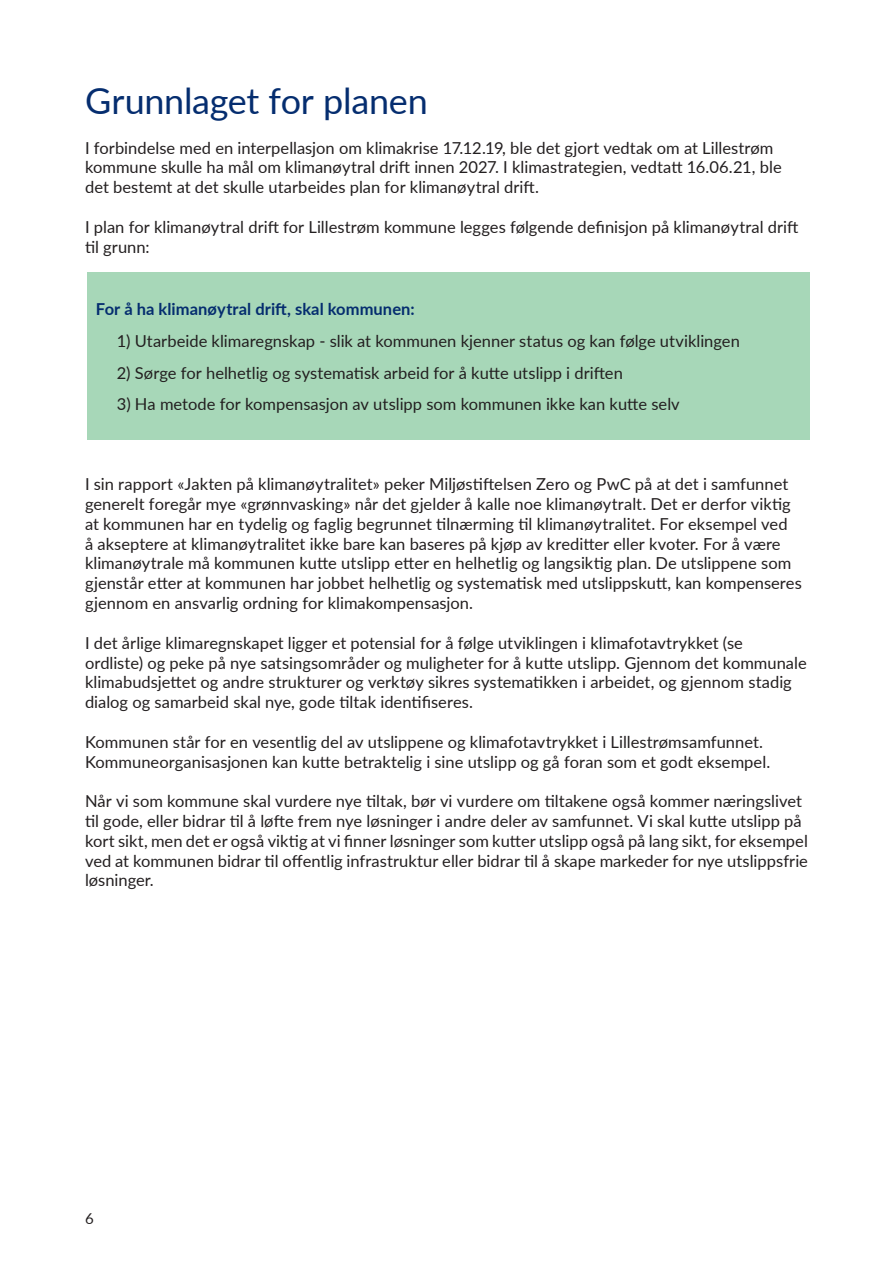
<style>
.page{position:relative;width:893px;height:1263px;background:#fff}
.page>*{position:absolute;margin:0;border:0;box-sizing:border-box;transform-origin:0 0}
.t1{font:36px "Lato";letter-spacing:-.005em;color:#052d6f}
.t2{font:16.5px/19.8px "Lato";color:#231f20}
.t3{font:700 16.5px "Lato";letter-spacing:.005em;color:#052d6f}
.t4{font:15px "Lato";color:#231f20}
</style>
<div class="page">
<div style="left:87px;top:272px;width:723px;height:168px;background:#a7d7b8"></div>
<h1 class="t1" style="left:85px;top:75px;width:344px">Grunnlaget for planen</h1>
<p class="t2" style="left:85px;top:137px;width:698px">I forbindelse med en interpellasjon om klimakrise 17.12.19, ble det gjort vedtak om at Lillestrøm kommune skulle ha mål om klimanøytral drift innen 2027. I klimastrategien, vedtatt 16.06.21, ble det bestemt at det skulle utarbeides plan for klimanøytral drift.</p>
<p class="t2" style="left:85px;top:216px;width:715px">I plan for klimanøytral drift for Lillestrøm kommune legges følgende definisjon på klimanøytral drift til grunn:</p>
<p class="t3" style="left:96px;top:297px;width:320px">For å ha klimanøytral drift, skal kommunen:</p>
<p class="t2" style="left:117px;top:330px;width:624px">1) Utarbeide klimaregnskap - slik at kommunen kjenner status og kan følge utviklingen</p>
<p class="t2" style="left:117px;top:362px;width:507px">2) Sørge for helhetlig og systematisk arbeid for å kutte utslipp i driften</p>
<p class="t2" style="left:117px;top:394px;width:564px">3) Ha metode for kompensasjon av utslipp som kommunen ikke kan kutte selv</p>
<p class="t2" style="left:85px;top:474px;width:718px">I sin rapport «Jakten på klimanøytralitet» peker Miljøstiftelsen Zero og PwC på at det i samfunnet generelt foregår mye «grønnvasking» når det gjelder å kalle noe klimanøytralt. Det er derfor viktig at kommunen har en tydelig og faglig begrunnet tilnærming til klimanøytralitet. For eksempel ved<br>å akseptere at klimanøytralitet ikke bare kan baseres på kjøp av kreditter eller kvoter. For å være klimanøytrale må kommunen kutte utslipp etter en helhetlig og langsiktig plan. De utslippene som gjenstår etter at kommunen har jobbet helhetlig og systematisk med utslippskutt, kan kompenseres gjennom en ansvarlig ordning for klimakompensasjon.</p>
<p class="t2" style="left:85px;top:632px;width:723px">I det årlige klimaregnskapet ligger et potensial for å følge utviklingen i klimafotavtrykket (se<br>ordliste) og peke på nye satsingsområder og muligheter for å kutte utslipp. Gjennom det kommunale klimabudsjettet og andre strukturer og verktøy sikres systematikken i arbeidet, og gjennom stadig dialog og samarbeid skal nye, gode tiltak identifiseres.</p>
<p class="t2" style="left:85px;top:731px;width:687px">Kommunen står for en vesentlig del av utslippene og klimafotavtrykket i Lillestrømsamfunnet.<br>Kommuneorganisasjonen kan kutte betraktelig i sine utslipp og gå foran som et godt eksempel.</p>
<p class="t2" style="left:85px;top:790px;width:724px">Når vi som kommune skal vurdere nye tiltak, bør vi vurdere om tiltakene også kommer næringslivet til gode, eller bidrar til å løfte frem nye løsninger i andre deler av samfunnet. Vi skal kutte utslipp på kort sikt, men det er også viktig at vi finner løsninger som kutter utslipp også på lang sikt, for eksempel ved at kommunen bidrar til offentlig infrastruktur eller bidrar til å skape markeder for nye utslippsfrie løsninger.</p>
<p class="t4" style="left:85px;top:1208px;width:10px">6</p>
</div>
